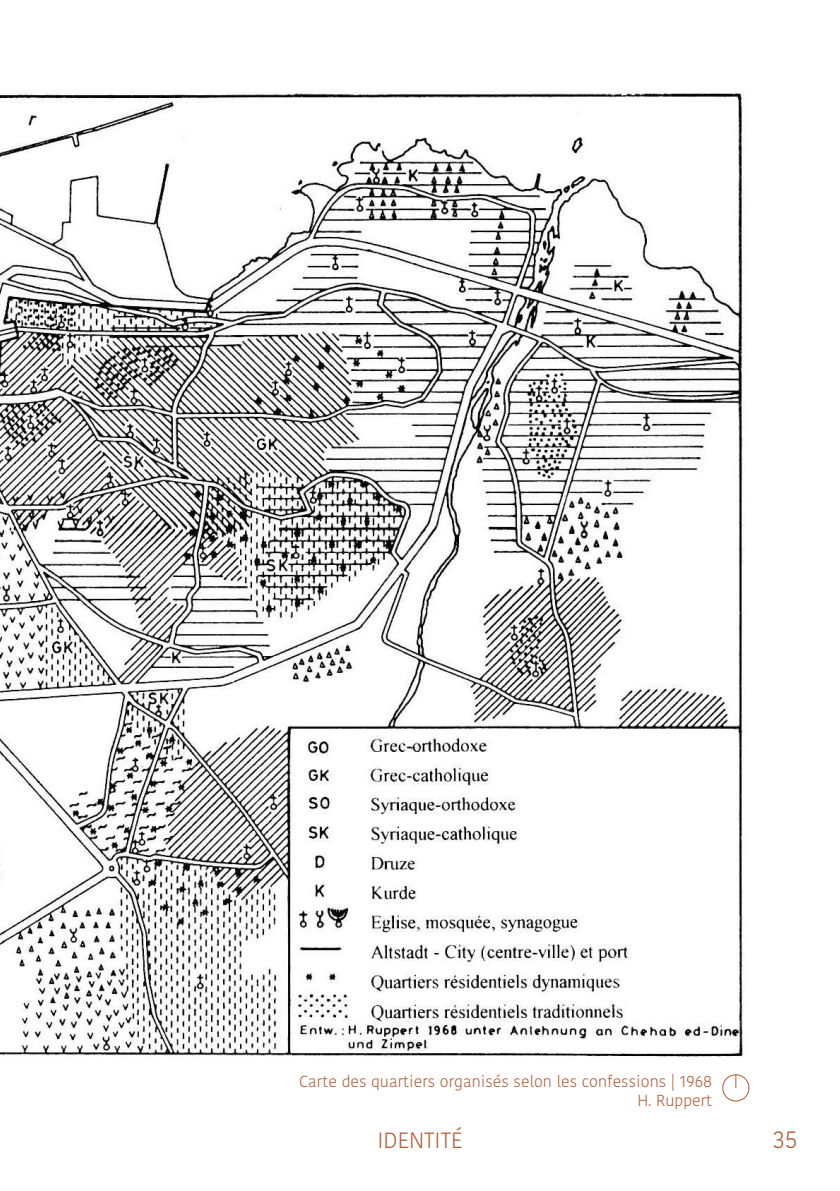
<style>
.page{position:relative;width:840px;height:1191px;background:#fff}
.page>*{position:absolute;margin:0;border:0;box-sizing:border-box;transform-origin:0 0}
.t1{font:300 24px "Kohinoor Bangla";color:#b05c36}
.t2{font:300 22px "Kohinoor Bangla";color:#b05c36}
.Legende_photo{font:300 16px "Kohinoor Bangla";color:#b05c36}
</style>
<div class="page">
<img style="left:0;top:92px;width:745px;height:965px">
<div style="left:722px;top:1074px;width:27px;height:27px;border:1px solid #b05c36;border-radius:50%"></div>
<svg style="left:735px;top:1074px;width:1px;height:14px"></svg>
<p class="Legende_photo" style="left:299px;top:1069px;width:414px">Carte des quartiers organisés selon les confessions | 1968</p>
<p class="Legende_photo" style="left:637px;top:1088px;width:76px">H. Ruppert</p>
<h2 class="t2" style="left:377px;top:1124px;width:86px">IDENTITÉ</h2>
<h1 class="t1" style="left:772px;top:1122px;width:26px">35</h1>
</div>
